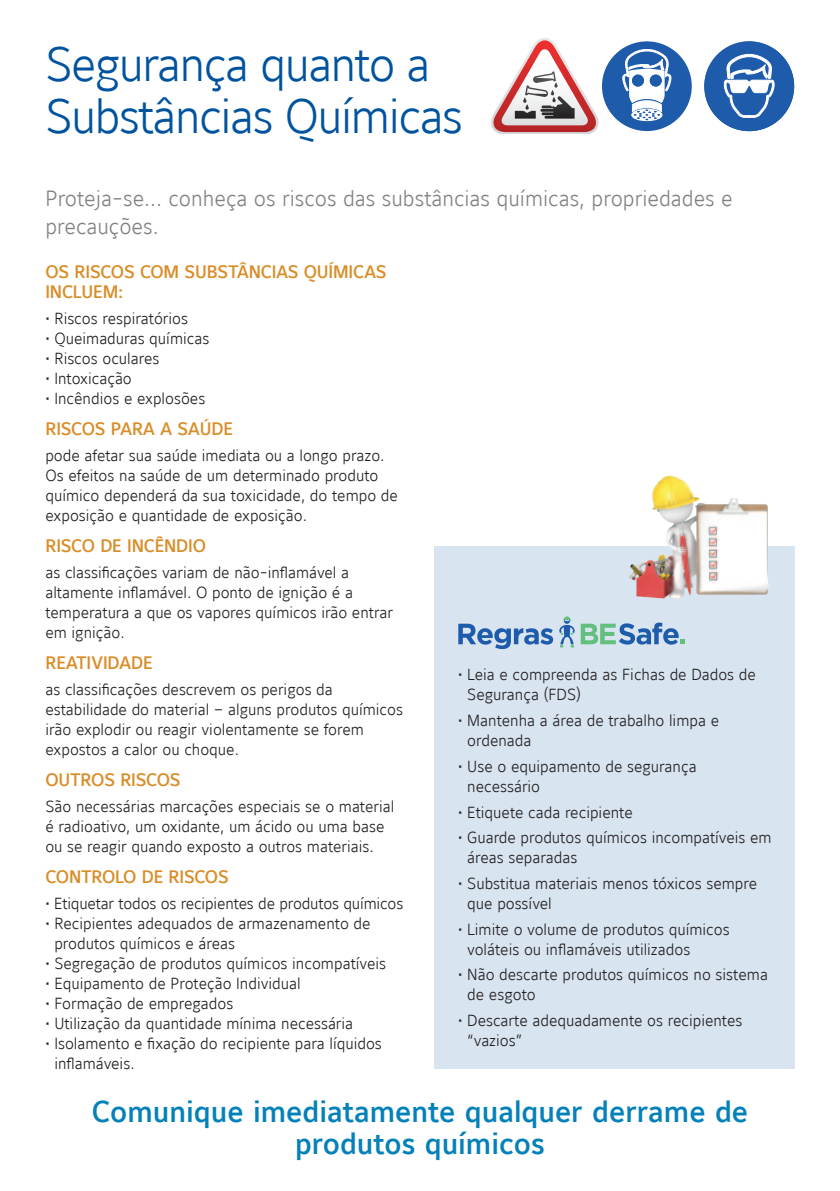
<style>
.page{position:relative;width:840px;height:1191px;background:#fff}
.page>*{position:absolute;margin:0;border:0;box-sizing:border-box;transform-origin:0 0}
.t1{font:48px/51.4px "Maurea Light Lf";letter-spacing:-.03em;color:#01539e}
.t2{font:30px/32px "Maurea Medium Tf";color:#0481b8;text-align:center}
.t3{font:22px/28px "Maurea Light Lf";color:#808285}
.t4{font:18px "Maurea Medium Tf";letter-spacing:-.01em;color:#d98d28}
.t5{font:16px/20px "Maurea Light Lf";color:#231f20}
</style>
<div class="page">
<div style="left:434px;top:546px;width:360px;height:522px;background:#d8e4f0"></div>
<img style="left:629px;top:476px;width:55px;height:122px">
<svg style="left:491px;top:38px;width:108px;height:96px"></svg>
<div style="left:601px;top:41px;width:90px;height:90px;background:#1e5baa;border-radius:50%"></div>
<svg style="left:622px;top:47px;width:48px;height:74px"></svg>
<div style="left:704px;top:41px;width:89px;height:90px;background:#1e5baa;border-radius:50%"></div>
<svg style="left:723px;top:53px;width:51px;height:65px"></svg>
<svg style="left:559px;top:616px;width:15px;height:31px"></svg>
<svg style="left:580px;top:622px;width:104px;height:22px"></svg>
<svg style="left:458px;top:623px;width:95px;height:26px"></svg>
<h1 class="t1" style="left:45px;top:39px;width:419px">Segurança quanto a<br>Substâncias Químicas</h1>
<h3 class="t3" style="left:45px;top:184px;width:688px">Proteja-se... conheça os riscos das substâncias químicas, propriedades e precauções.</h3>
<p class="t4" style="left:45px;top:262px;width:57px">OS RISCOS</p>
<p class="t4" style="left:140px;top:262px;width:245px">COM SUBSTÂNCIAS QUÍMICAS</p>
<p class="t4" style="left:45px;top:282px;width:79px">INCLUEM:</p>
<p class="t5" style="left:45px;top:308px;width:144px">• Riscos respiratórios</p>
<p class="t5" style="left:45px;top:328px;width:165px">• Queimaduras químicas</p>
<p class="t5" style="left:45px;top:348px;width:115px">• Riscos oculares</p>
<p class="t5" style="left:45px;top:368px;width:88px">• Intoxicação</p>
<p class="t5" style="left:45px;top:388px;width:161px">• Incêndios e explosões</p>
<p class="t4" style="left:45px;top:419px;width:28px">RISCOS</p>
<p class="t4" style="left:111px;top:419px;width:121px">PARA A SAÚDE</p>
<p class="t5" style="left:45px;top:445px;width:354px">pode afetar sua saúde imediata ou a longo prazo.<br>Os efeitos na saúde de um determinado produto químico dependerá da sua toxicidade, do tempo de exposição e quantidade de exposição.</p>
<p class="t4" style="left:45px;top:536px;width:28px">RISCO</p>
<p class="t4" style="left:100px;top:536px;width:104px">DE INCÊNDIO</p>
<p class="t5" style="left:45px;top:562px;width:349px">as classificações variam de não-inflamável a altamente inflamável. O ponto de ignição é a temperatura a que os vapores químicos irão entrar em ignição.</p>
<p class="t4" style="left:45px;top:653px;width:107px">REATIVIDADE</p>
<p class="t5" style="left:45px;top:679px;width:359px">as classificações descrevem os perigos da estabilidade do material – alguns produtos químicos irão explodir ou reagir violentamente se forem expostos a calor ou choque.</p>
<p class="t4" style="left:45px;top:770px;width:103px">OUTROS RISCOS</p>
<p class="t5" style="left:45px;top:796px;width:350px">São necessárias marcações especiais se o material é radioativo, um oxidante, um ácido ou uma base ou se reagir quando exposto a outros materiais.</p>
<p class="t4" style="left:45px;top:867px;width:151px">CONTROLO DE RISCOS</p>
<p class="t5" style="left:45px;top:893px;width:359px">• Etiquetar todos os recipientes de produtos químicos</p>
<p class="t5" style="left:54px;top:913px;width:317px;text-indent:-9px">• Recipientes adequados de armazenamento de produtos químicos e áreas</p>
<p class="t5" style="left:45px;top:953px;width:342px">• Segregação de produtos químicos incompatíveis</p>
<p class="t5" style="left:45px;top:973px;width:257px">• Equipamento de Proteção Individual</p>
<p class="t5" style="left:45px;top:993px;width:189px">• Formação de empregados</p>
<p class="t5" style="left:45px;top:1013px;width:309px">• Utilização da quantidade mínima necessária</p>
<p class="t5" style="left:54px;top:1033px;width:329px;text-indent:-9px">• Isolamento e fixação do recipiente para líquidos inflamáveis.</p>
<p class="t5" style="left:467px;top:665px;width:290px;text-indent:-9px">• Leia e compreenda as Fichas de Dados de<br>Segurança (FDS)</p>
<p class="t5" style="left:467px;top:710px;width:253px;text-indent:-9px">• Mantenha a área de trabalho limpa e ordenada</p>
<p class="t5" style="left:467px;top:756px;width:231px;text-indent:-9px">• Use o equipamento de segurança necessário</p>
<p class="t5" style="left:458px;top:802px;width:176px">• Etiquete cada recipiente</p>
<p class="t5" style="left:467px;top:827px;width:306px;text-indent:-9px">• Guarde produtos químicos incompatíveis em áreas separadas</p>
<p class="t5" style="left:467px;top:873px;width:291px;text-indent:-9px">• Substitua materiais menos tóxicos sempre que possível</p>
<p class="t5" style="left:467px;top:919px;width:264px;text-indent:-9px">• Limite o volume de produtos químicos voláteis ou inflamáveis utilizados</p>
<p class="t5" style="left:467px;top:964px;width:302px;text-indent:-9px">• Não descarte produtos químicos no sistema de esgoto</p>
<p class="t5" style="left:467px;top:1010px;width:276px;text-indent:-9px">• Descarte adequadamente os recipientes “vazios”</p>
<h2 class="t2" style="left:92px;top:1096px;width:657px">COMUNIQUE IMEDIATAMENTE QUALQUER DERRAME DE<br>PRODUTOS QUÍMICOS</h2>
</div>
